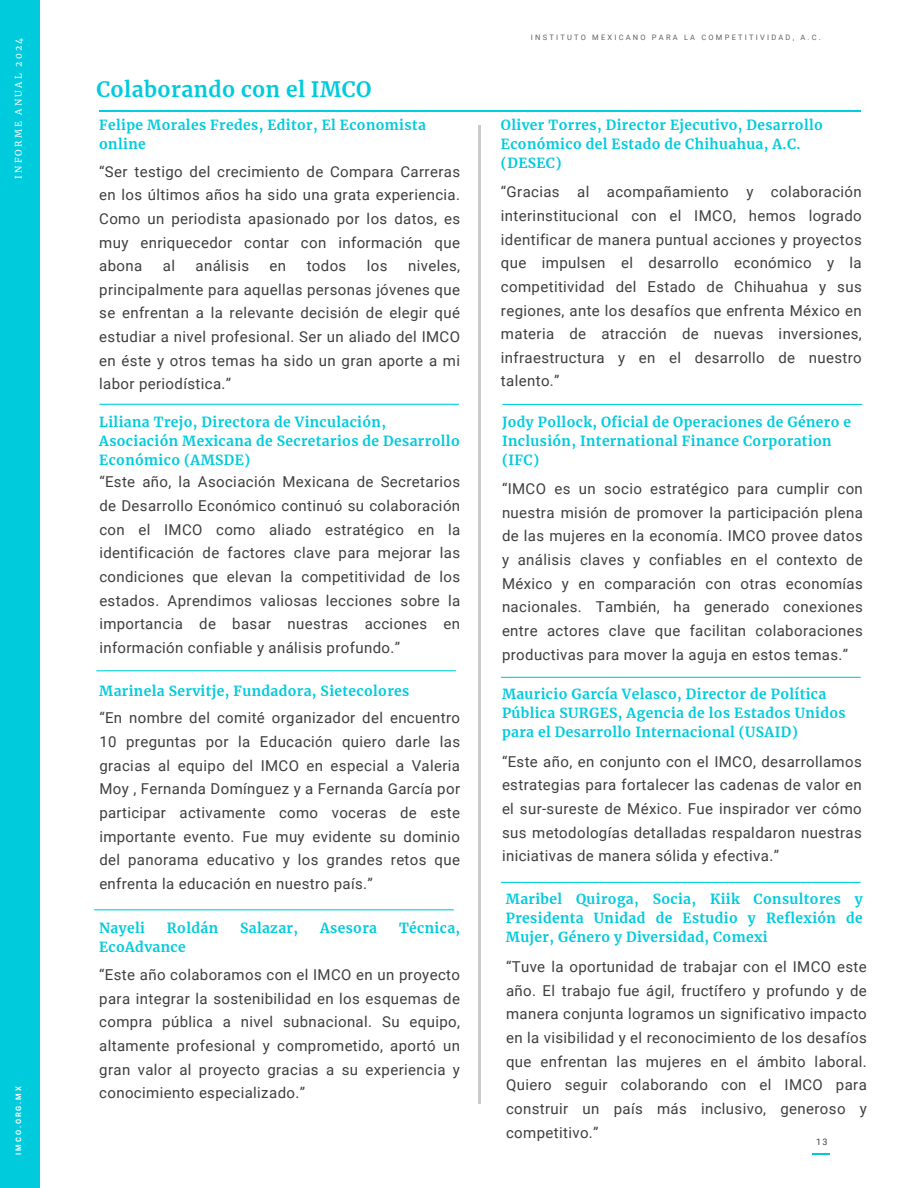
<style>
.page{position:relative;width:918px;height:1188px;background:#fff}
.page>*{position:absolute;margin:0;border:0;box-sizing:border-box;transform-origin:0 0}
.t1{font:700 21px "Merriweather";letter-spacing:.02em;color:#00cbdd}
.t2{font:15px/23.7px "Roboto";letter-spacing:.025em;color:#3e3e3f;text-align:justify}
.t3{font:700 13.8px/19.2px "Merriweather";letter-spacing:.03em;color:#00cbdd}
.t4{font:9px "Merriweather";letter-spacing:.25em;color:#fff}
.t5{font:9px "Roboto";color:#3f3e40}
.t6{font:7.5px "Roboto";letter-spacing:.3em;color:#606060}
.t7{font:700 7.5px "Roboto";letter-spacing:.245em;color:#fff}
</style>
<div class="page">
<div style="left:0;top:0;width:39px;height:1188px;background:#00cbdd"></div>
<hr style="left:99px;top:110px;width:762px;height:2px;background:#00cfe1">
<svg style="left:813px;top:1153px;width:17px;height:2px"></svg>
<hr style="left:479px;top:125px;width:2px;height:978px;background:#cbcbcb">
<hr style="left:99px;top:404px;width:360px;height:1px;background:#00cfe1">
<hr style="left:96px;top:670px;width:360px;height:1px;background:#00cfe1">
<hr style="left:94px;top:909px;width:360px;height:1px;background:#00cfe1">
<hr style="left:501px;top:677px;width:360px;height:1px;background:#00cfe1">
<hr style="left:503px;top:404px;width:359px;height:1px;background:#00cfe1">
<hr style="left:501px;top:882px;width:360px;height:1px;background:#00cfe1">
<h4 class="t4" style="left:13px;top:179px;width:142px;rotate:-90deg">INFORME ANUAL 2024</h4>
<h5 class="t7" style="left:14px;top:1155px;width:69px;rotate:-90deg">IMCO.ORG.MX</h5>
<p class="t1" style="left:96px;top:77px;width:276px">Colaborando con el IMCO</p>
<h2 class="t3" style="left:99px;top:115px;width:328px">Felipe Morales Fredes, Editor, El Economista online</h2>
<p class="t2" style="left:99px;top:160px;width:362px">“Ser testigo del crecimiento de Compara Carreras en los últimos años ha sido una grata experiencia.<br>Como un periodista apasionado por los datos, es muy enriquecedor contar con información que abona</p>
<p class="t2" style="left:99px;top:254px;width:362px;text-indent:309px">niveles, principalmente para aquellas personas jóvenes que se enfrentan a la relevante decisión de elegir qué estudiar a nivel profesional. Ser un aliado del IMCO en éste y otros temas ha sido un gran aporte a mi labor periodística.”</p>
<p class="t2" style="left:163px;top:254px;width:14px">al</p>
<p class="t2" style="left:196px;top:254px;width:55px">análisis</p>
<p class="t2" style="left:270px;top:254px;width:18px">en</p>
<p class="t2" style="left:307px;top:254px;width:41px">todos</p>
<p class="t2" style="left:367px;top:254px;width:22px">los</p>
<h1 class="t6" style="left:531px;top:33px;width:292px">INSTITUTO MEXICANO PARA LA COMPETITIVIDAD, A.C.</h1>
<h2 class="t3" style="left:501px;top:115px;width:323px">Oliver Torres, Director Ejecutivo, Desarrollo<br>Económico del Estado de Chihuahua, A.C. (DESEC)</h2>
<h2 class="t2" style="left:501px;top:180px;width:362px">“Gracias al acompañamiento y colaboración interinstitucional con el IMCO, hemos logrado identificar de manera puntual acciones y proyectos que impulsen el desarrollo económico y la competitividad del Estado de Chihuahua y sus regiones, ante los desafíos que enfrenta México en materia de atracción de nuevas inversiones, infraestructura y en el desarrollo de nuestro talento.”</h2>
<h3 class="t3" style="left:99px;top:412px;width:362px">Liliana Trejo, Directora de Vinculación,<br>Asociación Mexicana de Secretarios de Desarrollo<br>Económico (AMSDE)</h3>
<p class="t3" style="left:502px;top:412px;width:351px">Jody Pollock, Oficial de Operaciones de Género e<br>Inclusión, International Finance Corporation (IFC)</p>
<h3 class="t2" style="left:99px;top:470px;width:362px">“Este año, la Asociación Mexicana de Secretarios de Desarrollo Económico continuó su colaboración con el IMCO como aliado estratégico en la identificación de factores clave para mejorar las condiciones que elevan la competitividad de los estados. Aprendimos valiosas lecciones sobre la importancia de basar nuestras acciones en información confiable y análisis profundo.”</h3>
<p class="t2" style="left:502px;top:477px;width:362px">“IMCO es un socio estratégico para cumplir con nuestra misión de promover la participación plena de las mujeres en la economía. IMCO provee datos y análisis claves y confiables en el contexto de México y en comparación con otras economías nacionales. También, ha generado conexiones entre actores clave que facilitan colaboraciones productivas para mover la aguja en estos temas.”</p>
<h2 class="t3" style="left:99px;top:682px;width:312px">Marinela Servitje, Fundadora, Sietecolores</h2>
<h2 class="t2" style="left:99px;top:707px;width:362px">“En nombre del comité organizador del encuentro 10 preguntas por la Educación quiero darle las gracias al equipo del IMCO en especial a Valeria Moy , Fernanda Domínguez y a Fernanda García por participar activamente como voceras de este importante evento. Fue muy evidente su dominio del panorama educativo y los grandes retos que enfrenta la educación en nuestro país.”</h2>
<h3 class="t3" style="left:99px;top:918px;width:47px">Nayeli</h3>
<h3 class="t3" style="left:167px;top:918px;width:53px">Roldán</h3>
<h3 class="t3" style="left:240px;top:918px;width:60px">Salazar,</h3>
<h3 class="t3" style="left:320px;top:918px;width:59px">Asesora</h3>
<h3 class="t3" style="left:399px;top:918px;width:63px">Técnica,</h3>
<h3 class="t3" style="left:99px;top:937px;width:88px">EcoAdvance</h3>
<p class="t2" style="left:99px;top:963px;width:362px">“Este año colaboramos con el IMCO en un proyecto para integrar la sostenibilidad en los esquemas de compra pública a nivel subnacional. Su equipo, altamente profesional y comprometido, aportó un gran valor al proyecto gracias a su experiencia y conocimiento especializado.”</p>
<h3 class="t3" style="left:502px;top:685px;width:345px">Mauricio García Velasco, Director de Política<br>Pública SURGES, Agencia de los Estados Unidos para el Desarrollo Internacional (USAID)</h3>
<h3 class="t2" style="left:502px;top:750px;width:361px">“Este año, en conjunto con el IMCO, desarrollamos estrategias para fortalecer las cadenas de valor en el sur-sureste de México. Fue inspirador ver cómo sus metodologías detalladas respaldaron nuestras iniciativas de manera sólida y efectiva.”</h3>
<p class="t3" style="left:506px;top:890px;width:358px;text-align:justify">Maribel Quiroga, Socia, Kiik Consultores y Presidenta Unidad de Estudio y Reflexión de Mujer, Género y Diversidad, Comexi</p>
<h2 class="t2" style="left:506px;top:955px;width:362px">“Tuve la oportunidad de trabajar con el IMCO este año. El trabajo fue ágil, fructífero y profundo y de manera conjunta logramos un significativo impacto en la visibilidad y el reconocimiento de los desafíos que enfrentan las mujeres en el ámbito laboral.<br>Quiero seguir colaborando con el IMCO para construir un país más inclusivo, generoso y competitivo.”</h2>
<h3 class="t5" style="left:816px;top:1137px;width:13px">13</h3>
</div>
